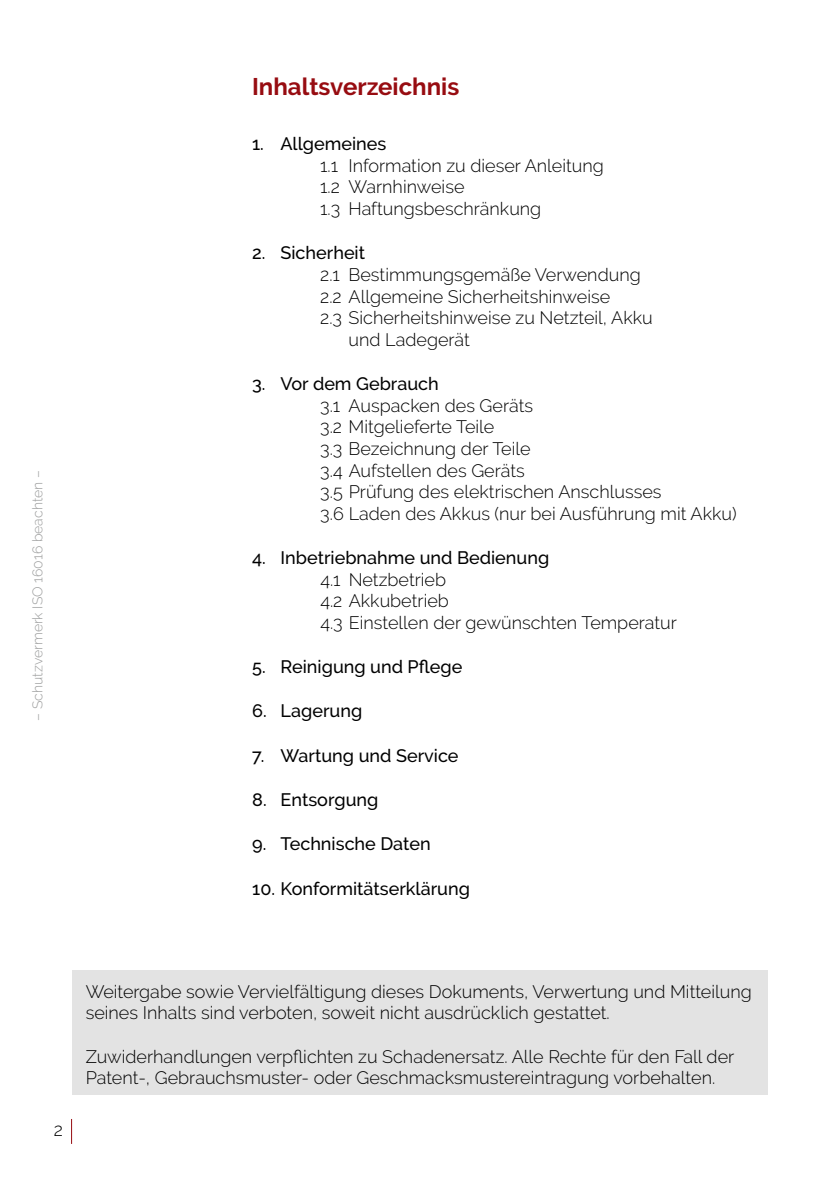
<style>
.page{position:relative;width:840px;height:1191px;background:#fff}
.page>*{position:absolute;margin:0;border:0;box-sizing:border-box;transform-origin:0 0}
.t1{font:700 24px "Raleway";color:#970c11}
.t2{font:300 18px/21.6px "Raleway";color:#000}
.t3{font:500 18px "Raleway";color:#000}
.t4{font:300 14px "Raleway";color:#9c9d9d}
</style>
<div class="page">
<div style="left:72px;top:970px;width:695px;height:124px;background:#e3e3e3"></div>
<svg style="left:71px;top:1119px;width:1px;height:24px"></svg>
<p class="t4" style="left:29px;top:720px;width:251px;rotate:-90deg">– Schutzvermerk ISO 16016 beachten –</p>
<h1 class="t1" style="left:252px;top:72px;width:209px">Inhaltsverzeichnis</h1>
<p class="t3" style="left:252px;top:133px;width:136px">1. Allgemeines</p>
<p class="t2" style="left:320px;top:155px;width:285px">1.1 Information zu dieser Anleitung<br>1.2 Warnhinweise<br>1.3 Haftungsbeschränkung</p>
<p class="t3" style="left:252px;top:243px;width:114px">2. Sicherheit</p>
<p class="t2" style="left:320px;top:264px;width:322px">2.1 Bestimmungsgemäße Verwendung</p>
<p class="t2" style="left:320px;top:285px;width:291px">2.2 Allgemeine Sicherheitshinweise</p>
<p class="t2" style="left:320px;top:307px;width:334px">2.3 Sicherheitshinweise zu Netzteil, Akku</p>
<p class="t2" style="left:348px;top:328px;width:123px">und Ladegerät</p>
<p class="t3" style="left:252px;top:373px;width:188px">3. Vor dem Gebrauch</p>
<p class="t2" style="left:320px;top:394px;width:418px">3.1 Auspacken des Geräts<br>3.2 Mitgelieferte Teile<br>3.3 Bezeichnung der Teile<br>3.4 Aufstellen des Geräts<br>3.5 Prüfung des elektrischen Anschlusses<br>3.6 Laden des Akkus (nur bei Ausführung mit Akku)</p>
<p class="t3" style="left:252px;top:547px;width:298px">4. Inbetriebnahme und Bedienung</p>
<p class="t2" style="left:320px;top:568px;width:358px">4.1 Netzbetrieb<br>4.2 Akkubetrieb<br>4.3 Einstellen der gewünschten Temperatur</p>
<p class="t3" style="left:252px;top:656px;width:211px">5. Reinigung und Pflege</p>
<p class="t3" style="left:252px;top:700px;width:111px">6. Lagerung</p>
<p class="t3" style="left:252px;top:745px;width:208px">7. Wartung und Service</p>
<p class="t3" style="left:252px;top:789px;width:127px">8. Entsorgung</p>
<p class="t3" style="left:252px;top:833px;width:180px">9. Technische Daten</p>
<p class="t3" style="left:252px;top:878px;width:219px">10. Konformitätserklärung</p>
<p class="t2" style="left:54px;top:1118px;width:11px">2</p>
<p class="t2" style="left:86px;top:980px;width:667px">Weitergabe sowie Vervielfältigung dieses Dokuments, Verwertung und Mitteilung seines Inhalts sind verboten, soweit nicht ausdrücklich gestattet.</p>
<p class="t2" style="left:86px;top:1045px;width:649px">Zuwiderhandlungen verpflichten zu Schadenersatz. Alle Rechte für den Fall der<br>Patent-, Gebrauchsmuster- oder Geschmacksmustereintragung vorbehalten.</p>
</div>
